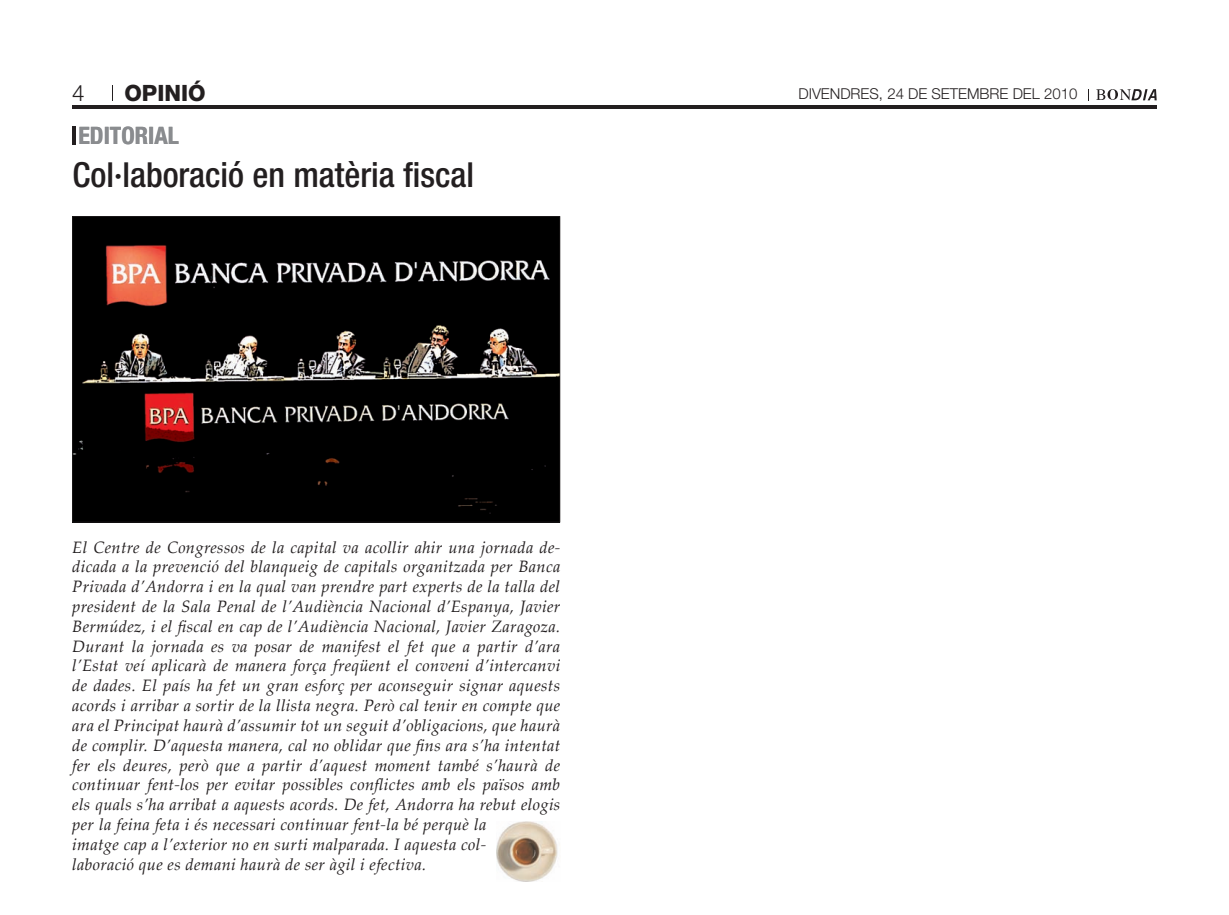
<style>
.page{position:relative;width:1229px;height:915px;background:#fff}
.page>*{position:absolute;margin:0;border:0;box-sizing:border-box;transform-origin:0 0}
.t1{font:500 condensed 34.5px "Helvetica Neue LT Std";color:#231f20}
.t2{font:700 condensed 24px "Helvetica Neue LT Std";color:#8a8c8f}
.t3{font:800 22.5px "Helvetica Neue LT Std";color:#231f20}
.t4{font:300 22.5px "Helvetica Neue LT Std";color:#231f20}
.t5{font:italic 16.5px/19.8px "Palatino Linotype";letter-spacing:.02em;color:#231f20}
.t6{font:300 15px "Helvetica Neue LT Std";color:#231f20}
</style>
<div class="page">
<hr style="left:72px;top:105px;width:1085px;height:3px;background:#231f20">
<svg style="left:1096px;top:89px;width:61px;height:11px"></svg>
<svg style="left:112px;top:85px;width:1px;height:16px"></svg>
<hr style="left:72px;top:126px;width:3px;height:18px;background:#231f20">
<img style="left:497px;top:821px;width:61px;height:59px">
<svg style="left:72px;top:216px;width:488px;height:306px;background:#191312"></svg>
<p class="t4" style="left:72px;top:79px;width:14px">4</p>
<p class="t3" style="left:124px;top:80px;width:83px">OPINIÓ</p>
<p class="t6" style="left:798px;top:84px;width:281px">DIVENDRES, 24 DE SETEMBRE DEL 2010</p>
<p class="t2" style="left:78px;top:121px;width:102px">EDITORIAL</p>
<p class="t1" style="left:73px;top:154px;width:403px">Col·laboració en matèria fiscal</p>
<p class="t5" style="left:72px;top:536px;width:490px">El Centre de Congressos de la capital va acollir ahir una jornada de&shy;dicada a la prevenció del blanqueig de capitals organitzada per Banca Privada d’Andorra i en la qual van prendre part experts de la talla del president de la Sala Penal de l’Audiència Nacional d’Espanya, Javier Bermúdez, i el fiscal en cap de l’Audiència Nacional, Javier Zaragoza.<br>Durant la jornada es va posar de manifest el fet que a partir d’ara l’Estat veí aplicarà de manera força freqüent el conveni d’intercanvi de dades. El país ha fet un gran esforç per aconseguir signar aquests acords i arribar a sortir de la llista negra. Però cal tenir en compte que ara el Principat haurà d’assumir tot un seguit d’obligacions, que haurà de complir. D’aquesta manera, cal no oblidar que fins ara s’ha intentat fer els deures, però que a partir d’aquest moment també s’haurà de continuar fent-los per evitar possibles conflictes amb els països amb els quals s’ha arribat a aquests acords. De fet, Andorra ha rebut elogis per la feina feta i és necessari continuar fent-la bé perquè la<br>imatge cap a l’exterior no en surti malparada. I aquesta col-<br>laboració que es demani haurà de ser àgil i efectiva.</p>
</div>
